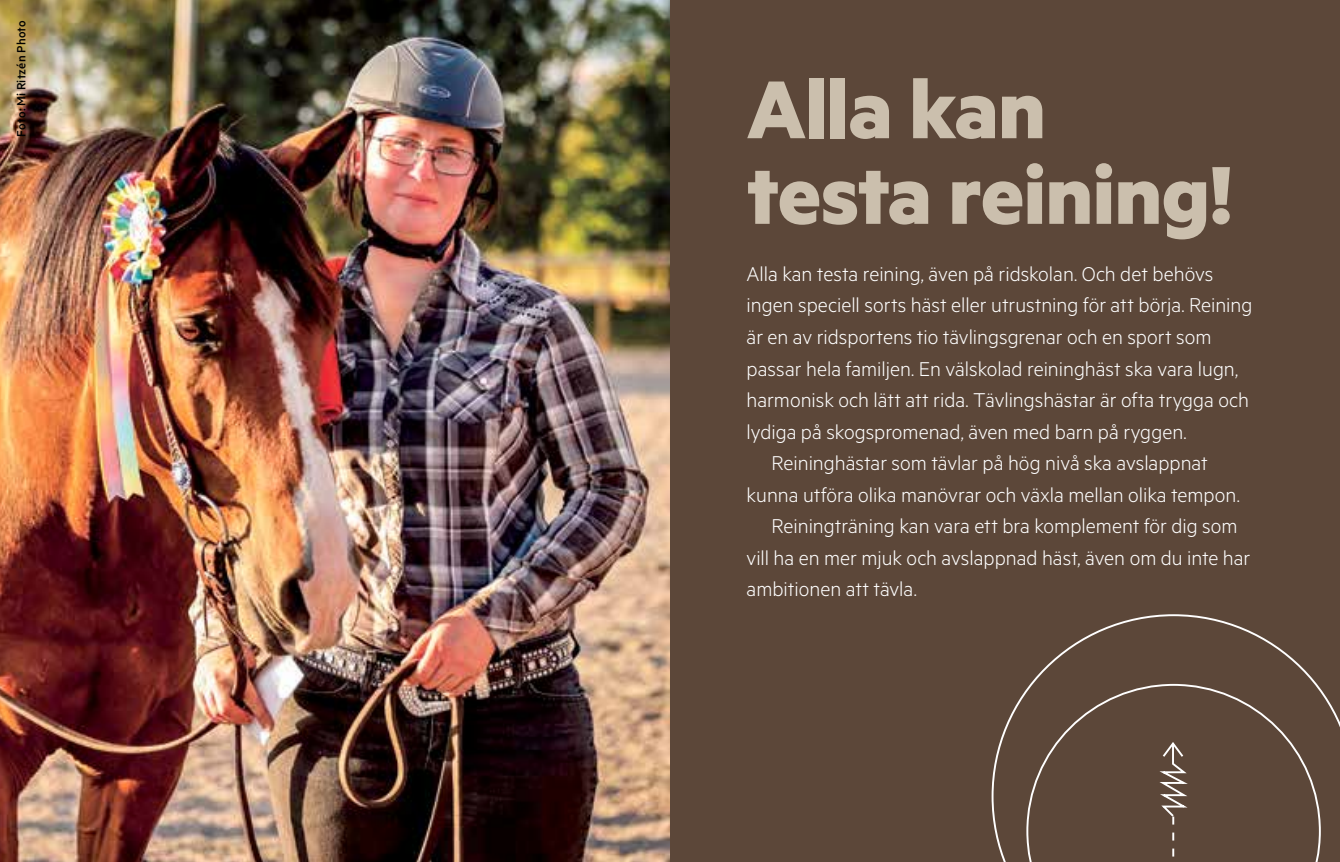
<style>
.page{position:relative;width:1340px;height:862px;background:#fff}
.page>*{position:absolute;margin:0;border:0;box-sizing:border-box;transform-origin:0 0}
.t1{font:700 92.25px/85.5px "Metric";letter-spacing:-.005em;color:#cbbfad}
.t2{font:300 22.5px "Metric";color:#fff}
.t3{font:500 13.5px "Metric";letter-spacing:.01em;color:#000}
</style>
<div class="page">
<div style="left:670px;top:0;width:669px;height:861px;background:#5c4739"></div>
<svg style="left:991px;top:614px;width:348px;height:247px"></svg>
<svg style="left:1155px;top:739px;width:36px;height:122px"></svg>
<img style="left:0;top:0;width:670px;height:861px">
<p class="t3" style="left:13px;top:136px;width:117px;rotate:-90deg">Foto: Mi Ritzén Photo</p>
<h1 class="t1" style="left:746px;top:64px;width:487px">Alla kan testa reining!</h1>
<p class="t2" style="left:746px;top:260px;width:468px">Alla kan testa reining, även på ridskolan. Och det behövs</p>
<p class="t2" style="left:746px;top:292px;width:507px">ingen speciell sorts häst eller utrustning för att börja. Reining</p>
<p class="t2" style="left:746px;top:323px;width:466px">är en av ridsportens tio tävlingsgrenar och en sport som</p>
<p class="t2" style="left:746px;top:355px;width:493px">passar hela familjen. En välskolad reininghäst ska vara lugn,</p>
<p class="t2" style="left:746px;top:386px;width:504px">harmonisk och lätt att rida. Tävlingshästar är ofta trygga och</p>
<p class="t2" style="left:746px;top:418px;width:442px">lydiga på skogspromenad, även med barn på ryggen.</p>
<p class="t2" style="left:771px;top:449px;width:438px">Reininghästar som tävlar på hög nivå ska avslappnat</p>
<p class="t2" style="left:746px;top:481px;width:495px">kunna utföra olika manövrar och växla mellan olika tempon.</p>
<p class="t2" style="left:771px;top:512px;width:467px">Reiningträning kan vara ett bra komplement för dig som</p>
<p class="t2" style="left:746px;top:544px;width:505px">vill ha en mer mjuk och avslappnad häst, även om du inte har</p>
<p class="t2" style="left:746px;top:575px;width:172px">ambitionen att tävla.</p>
</div>
